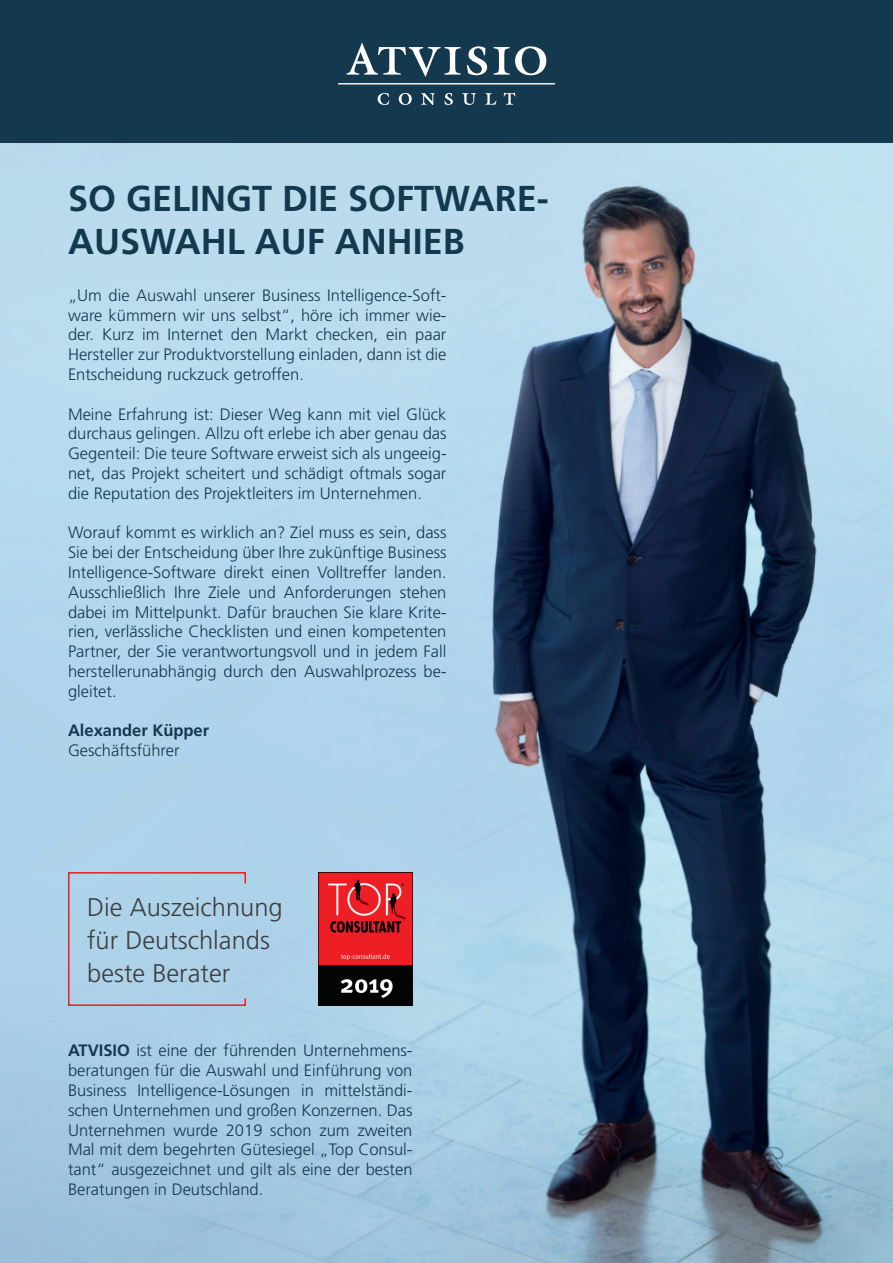
<style>
.page{position:relative;width:893px;height:1263px;background:#fff}
.page>*{position:absolute;margin:0;border:0;box-sizing:border-box;transform-origin:0 0}
.t1{font:700 36px/43.2px "Frutiger LT Std";color:#14394e}
.t2{font:300 25.5px/33px "Frutiger LT Std";color:#3e3e3f}
.t3{font:300 16.5px/19.8px "Frutiger LT Std";color:#14394e;text-align:justify}
.t4{font:700 16.5px "Frutiger LT Std";color:#14394e}
.s1{font-weight:700}
</style>
<div class="page">
<img style="left:0;top:142px;width:893px;height:1121px">
<div style="left:0;top:0;width:893px;height:142px;background:#14394e"></div>
<svg style="left:467px;top:46px;width:20px;height:29px"></svg>
<svg style="left:494px;top:46px;width:52px;height:29px"></svg>
<svg style="left:347px;top:43px;width:114px;height:34px"></svg>
<svg style="left:378px;top:93px;width:11px;height:12px"></svg>
<svg style="left:399px;top:93px;width:13px;height:12px"></svg>
<svg style="left:421px;top:93px;width:14px;height:12px"></svg>
<svg style="left:444px;top:93px;width:9px;height:12px"></svg>
<svg style="left:462px;top:93px;width:14px;height:12px"></svg>
<svg style="left:485px;top:93px;width:12px;height:12px"></svg>
<svg style="left:504px;top:93px;width:11px;height:12px"></svg>
<hr style="left:338px;top:83px;width:217px;height:1px;background:#fff">
<div style="left:67px;top:871px;width:180px;height:136px;background:#add2e9"></div>
<img style="left:319px;top:872px;width:93px;height:134px">
<h1 class="t1" style="left:68px;top:177px;width:482px">SO GELINGT DIE SOFTWARE-<br>AUSWAHL AUF ANHIEB</h1>
<p class="t3" style="left:68px;top:285px;width:380px">„Um die Auswahl unserer Business Intelligence-Soft&shy;ware kümmern wir uns selbst“, höre ich immer wie&shy;der. Kurz im Internet den Markt checken, ein paar Hersteller zur Produktvorstellung einladen, dann ist die Entscheidung ruckzuck getroffen.</p>
<p class="t3" style="left:68px;top:404px;width:380px">Meine Erfahrung ist: Dieser Weg kann mit viel Glück durchaus gelingen. Allzu oft erlebe ich aber genau das Gegenteil: Die teure Software erweist sich als ungeeig&shy;net, das Projekt scheitert und schädigt oftmals sogar die Reputation des Projektleiters im Unternehmen.</p>
<p class="t3" style="left:68px;top:523px;width:380px">Worauf kommt es wirklich an? Ziel muss es sein, dass Sie bei der Entscheidung über Ihre zukünftige Business Intelligence-Software direkt einen Volltreffer landen.<br>Ausschließlich Ihre Ziele und Anforderungen stehen dabei im Mittelpunkt. Dafür brauchen Sie klare Krite&shy;rien, verlässliche Checklisten und einen kompetenten Partner, der Sie verantwortungsvoll und in jedem Fall herstellerunabhängig durch den Auswahlprozess be&shy;gleitet.</p>
<p class="t4" style="left:68px;top:721px;width:143px">Alexander Küpper</p>
<p class="t3" style="left:68px;top:741px;width:113px">Geschäftsführer</p>
<h2 class="t2" style="left:87px;top:891px;width:197px">Die Auszeichnung für Deutschlands beste Berater</h2>
<p class="t3" style="left:68px;top:1041px;width:346px"><span class="s1">ATVISIO</span> ist eine der führenden Unternehmens&shy;beratungen für die Auswahl und Einführung von Business Intelligence-Lösungen in mittelständi&shy;schen Unternehmen und großen Konzernen. Das Unternehmen wurde 2019 schon zum zweiten Mal mit dem begehrten Gütesiegel „Top Consul&shy;tant“ ausgezeichnet und gilt als eine der besten Beratungen in Deutschland.</p>
</div>
